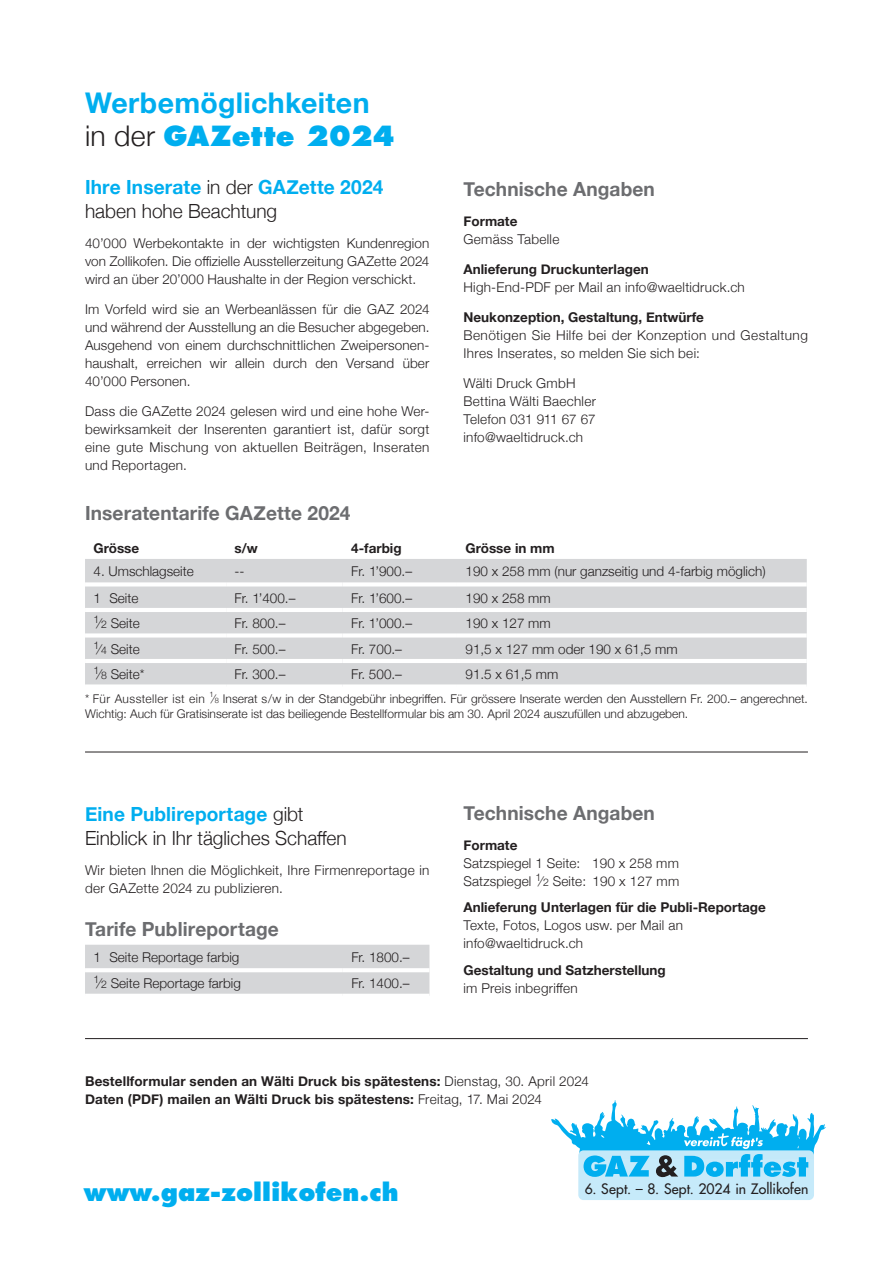
<style>
.page{position:relative;width:893px;height:1263px;background:#fff}
.page>*{position:absolute;margin:0;border:0;box-sizing:border-box;transform-origin:0 0}
.t1{font:700 28.5px "Helvetica Neue";letter-spacing:.01em;color:#00aeef}
.t2{font:800 27px "Futura Std";letter-spacing:.01em;color:#00aeef}
.t3{font:800 24px "Futura Std";color:#00aeef}
.t4{font:700 19.5px "Helvetica Neue";letter-spacing:.005em;color:#6c6d70}
.t5{font:300 19.5px/24px "Helvetica Neue";color:#231f20}
.t6{font:700 19.5px/24px "Helvetica Neue";letter-spacing:.005em;color:#00aeef}
.t7{font:500 13.95px "Futura Std";letter-spacing:.005em;color:#231f20}
.t8{font:300 13.5px/18px "Helvetica Neue";letter-spacing:.015em;color:#231f20}
.t9{font:700 13.5px/18px "Helvetica Neue";color:#231f20}
.t10{font:700 13.5px "Helvetica Neue LT Std";color:#231f20}
.t11{font:300 12px/15px "Helvetica Neue";color:#231f20}
.s1{font-family:"Helvetica Neue";font-weight:300;font-size:28.5px;color:#231f20}
.s2{font-weight:300;color:#231f20}
.s3{font-size:10.5px}
.s4{font-size:7.5px}
.s5{font-weight:700;color:#00aeef}
.s6{font-weight:300}
</style>
<div class="page">
<div style="left:85px;top:559px;width:722px;height:125px;background:#d5d6d8"></div>
<svg style="left:85px;top:582px;width:141px;height:4px"></svg>
<svg style="left:226px;top:582px;width:117px;height:4px"></svg>
<svg style="left:343px;top:582px;width:114px;height:4px"></svg>
<svg style="left:457px;top:582px;width:350px;height:4px"></svg>
<hr style="left:85px;top:608px;width:141px;height:4px;background:#fff">
<hr style="left:226px;top:608px;width:117px;height:4px;background:#fff">
<hr style="left:343px;top:608px;width:114px;height:4px;background:#fff">
<hr style="left:457px;top:608px;width:350px;height:4px;background:#fff">
<svg style="left:85px;top:633px;width:141px;height:4px"></svg>
<svg style="left:226px;top:633px;width:117px;height:4px"></svg>
<svg style="left:343px;top:633px;width:114px;height:4px"></svg>
<svg style="left:457px;top:633px;width:350px;height:4px"></svg>
<hr style="left:85px;top:659px;width:141px;height:4px;background:#fff">
<hr style="left:226px;top:659px;width:117px;height:4px;background:#fff">
<hr style="left:343px;top:659px;width:114px;height:4px;background:#fff">
<hr style="left:457px;top:659px;width:350px;height:4px;background:#fff">
<svg style="left:85px;top:684px;width:141px;height:1px"></svg>
<svg style="left:226px;top:684px;width:117px;height:1px"></svg>
<svg style="left:343px;top:684px;width:114px;height:1px"></svg>
<svg style="left:457px;top:684px;width:350px;height:1px"></svg>
<div style="left:85px;top:945px;width:344px;height:49px;background:#d5d6d8"></div>
<hr style="left:85px;top:968px;width:258px;height:4px;background:#fff">
<hr style="left:343px;top:968px;width:86px;height:4px;background:#fff">
<hr style="left:85px;top:1038px;width:723px;height:1px;background:#231f20">
<hr style="left:85px;top:752px;width:723px;height:1px;background:#231f20">
<div style="left:578px;top:1150px;width:236px;height:50px;background:#c6eafa;border-radius:5px"></div>
<svg style="left:551px;top:1100px;width:275px;height:77px"></svg>
<h1 class="t1" style="left:85px;top:80px;width:286px">Werbemöglichkeiten</h1>
<h2 class="t2" style="left:85px;top:119px;width:311px"><span class="s1">in der</span> GAZette 2024</h2>
<h3 class="t6" style="left:85px;top:176px;width:300px">Ihre Inserate <span class="s2">in der</span> GAZette 2024 <span class="s2">haben hohe Beachtung</span></h3>
<p class="t8" style="left:85px;top:234px;width:346px;text-align:justify">40’000 Werbekontakte in der wichtigsten Kundenregion von Zollikofen. Die offizielle Ausstellerzeitung GAZette 2024 wird an über 20’000 Haushalte in der Region verschickt.</p>
<p class="t8" style="left:85px;top:300px;width:346px">Im Vorfeld wird sie an Werbeanlässen für die GAZ 2024 und während der Ausstellung an die Besucher abgegeben.<br>Ausgehend von einem durchschnittlichen Zweipersonen&shy;haushalt, erreichen wir allein durch den Versand über 40’000 Personen.</p>
<p class="t8" style="left:85px;top:402px;width:346px;text-align:justify">Dass die GAZette 2024 gelesen wird und eine hohe Wer&shy;bewirksamkeit der Inserenten garantiert ist, dafür sorgt eine gute Mischung von aktuellen Beiträgen, Inseraten und Reportagen.</p>
<h3 class="t4" style="left:463px;top:174px;width:193px">Technische Angaben</h3>
<p class="t9" style="left:463px;top:212px;width:55px">Formate</p>
<p class="t8" style="left:463px;top:229px;width:97px">Gemäss Tabelle</p>
<p class="t9" style="left:463px;top:260px;width:187px">Anlieferung Druckunterlagen</p>
<p class="t8" style="left:463px;top:277px;width:283px">High-End-PDF per Mail an info@waeltidruck.ch</p>
<p class="t9" style="left:463px;top:308px;width:242px">Neukonzeption, Gestaltung, Entwürfe</p>
<p class="t8" style="left:463px;top:325px;width:346px">Benötigen Sie Hilfe bei der Konzeption und Gestaltung<br>Ihres Inserates, so melden Sie sich bei:</p>
<p class="t8" style="left:463px;top:373px;width:134px">Wälti Druck GmbH<br>Bettina Wälti Baechler<br>Telefon 031 911 67 67 info@waeltidruck.ch</p>
<h3 class="t4" style="left:85px;top:498px;width:267px">Inseratentarife GAZette 2024</h3>
<p class="t10" style="left:94px;top:540px;width:47px">Grösse</p>
<p class="t10" style="left:235px;top:540px;width:25px">s/w</p>
<p class="t10" style="left:351px;top:540px;width:52px">4-farbig</p>
<p class="t10" style="left:465px;top:540px;width:91px">Grösse in mm</p>
<p class="t8" style="left:94px;top:561px;width:102px">4. Umschlagseite</p>
<p class="t8" style="left:235px;top:561px;width:11px">--</p>
<p class="t8" style="left:351px;top:561px;width:62px">Fr. 1’900.–</p>
<p class="t8" style="left:465px;top:561px;width:302px">190 x 258 mm (nur ganzseitig und 4-farbig möglich)</p>
<p class="t8" style="left:94px;top:588px;width:46px">1 Seite</p>
<p class="t8" style="left:235px;top:588px;width:62px">Fr. 1’400.–</p>
<p class="t8" style="left:351px;top:588px;width:62px">Fr. 1’600.–</p>
<p class="t8" style="left:465px;top:588px;width:87px">190 x 258 mm</p>
<p class="t8" style="left:94px;top:613px;width:48px"><sup>1</sup>⁄<span class="s3">2</span> Seite</p>
<p class="t8" style="left:235px;top:613px;width:52px">Fr. 800.–</p>
<p class="t8" style="left:351px;top:613px;width:62px">Fr. 1’000.–</p>
<p class="t8" style="left:465px;top:613px;width:87px">190 x 127 mm</p>
<p class="t8" style="left:94px;top:639px;width:48px"><sup>1</sup>⁄<span class="s3">4</span> Seite</p>
<p class="t8" style="left:235px;top:639px;width:52px">Fr. 500.–</p>
<p class="t8" style="left:351px;top:639px;width:52px">Fr. 700.–</p>
<p class="t8" style="left:465px;top:639px;width:214px">91,5 x 127 mm oder 190 x 61,5 mm</p>
<p class="t8" style="left:94px;top:664px;width:52px"><sup>1</sup>⁄<span class="s3">8</span> Seite*</p>
<p class="t8" style="left:235px;top:664px;width:52px">Fr. 300.–</p>
<p class="t8" style="left:351px;top:664px;width:52px">Fr. 500.–</p>
<p class="t8" style="left:465px;top:664px;width:94px">91.5 x 61,5 mm</p>
<p class="t11" style="left:85px;top:690px;width:724px">* Für Aussteller ist ein <sup>1</sup>⁄<span class="s4">8</span> Inserat s/w in der Standgebühr inbegriffen. Für grössere Inserate werden den Ausstellern Fr. 200.– angerechnet.<br>Wichtig: Auch für Gratisinserate ist das beiliegende Bestellformular bis am 30. April 2024 auszufüllen und abzugeben.</p>
<h3 class="t5" style="left:85px;top:801px;width:263px"><span class="s5">Eine Publireportage</span> gibt<br>Einblick in Ihr tägliches Schaffen</h3>
<p class="t8" style="left:85px;top:861px;width:346px">Wir bieten Ihnen die Möglichkeit, Ihre Firmenreportage in der GAZette 2024 zu publizieren.</p>
<h3 class="t4" style="left:85px;top:914px;width:195px">Tarife Publireportage</h3>
<p class="t8" style="left:94px;top:947px;width:147px">1 Seite Reportage farbig</p>
<p class="t8" style="left:351px;top:947px;width:60px">Fr. 1800.–</p>
<p class="t8" style="left:94px;top:974px;width:149px"><sup>1</sup>⁄<span class="s3">2</span> Seite Reportage farbig</p>
<p class="t8" style="left:351px;top:974px;width:60px">Fr. 1400.–</p>
<h3 class="t4" style="left:463px;top:798px;width:193px">Technische Angaben</h3>
<p class="t9" style="left:463px;top:836px;width:55px">Formate</p>
<p class="t8" style="left:463px;top:853px;width:217px">Satzspiegel 1 Seite: 190 x 258 mm<br>Satzspiegel <sup>1</sup>⁄<span class="s3">2</span> Seite: 190 x 127 mm</p>
<p class="t9" style="left:463px;top:899px;width:304px">Anlieferung Unterlagen für die Publi-Reportage</p>
<p class="t8" style="left:463px;top:915px;width:221px">Texte, Fotos, Logos usw. per Mail an info@waeltidruck.ch</p>
<p class="t9" style="left:463px;top:961px;width:204px">Gestaltung und Satzherstellung</p>
<p class="t8" style="left:463px;top:978px;width:116px">im Preis inbegriffen</p>
<p class="t9" style="left:85px;top:1072px;width:505px">Bestellformular senden an Wälti Druck bis spätestens: <span class="s6">Dienstag, 30. April 2024<br></span>Daten (PDF) mailen an Wälti Druck bis spätestens: <span class="s6">Freitag, 17. Mai 2024</span></p>
<h3 class="t3" style="left:84px;top:1176px;width:316px">www.gaz-zollikofen.ch</h3>
<p class="t7" style="left:585px;top:1180px;width:225px">6. Sept. – 8. Sept. 2024 in Zollikofen</p>
</div>
